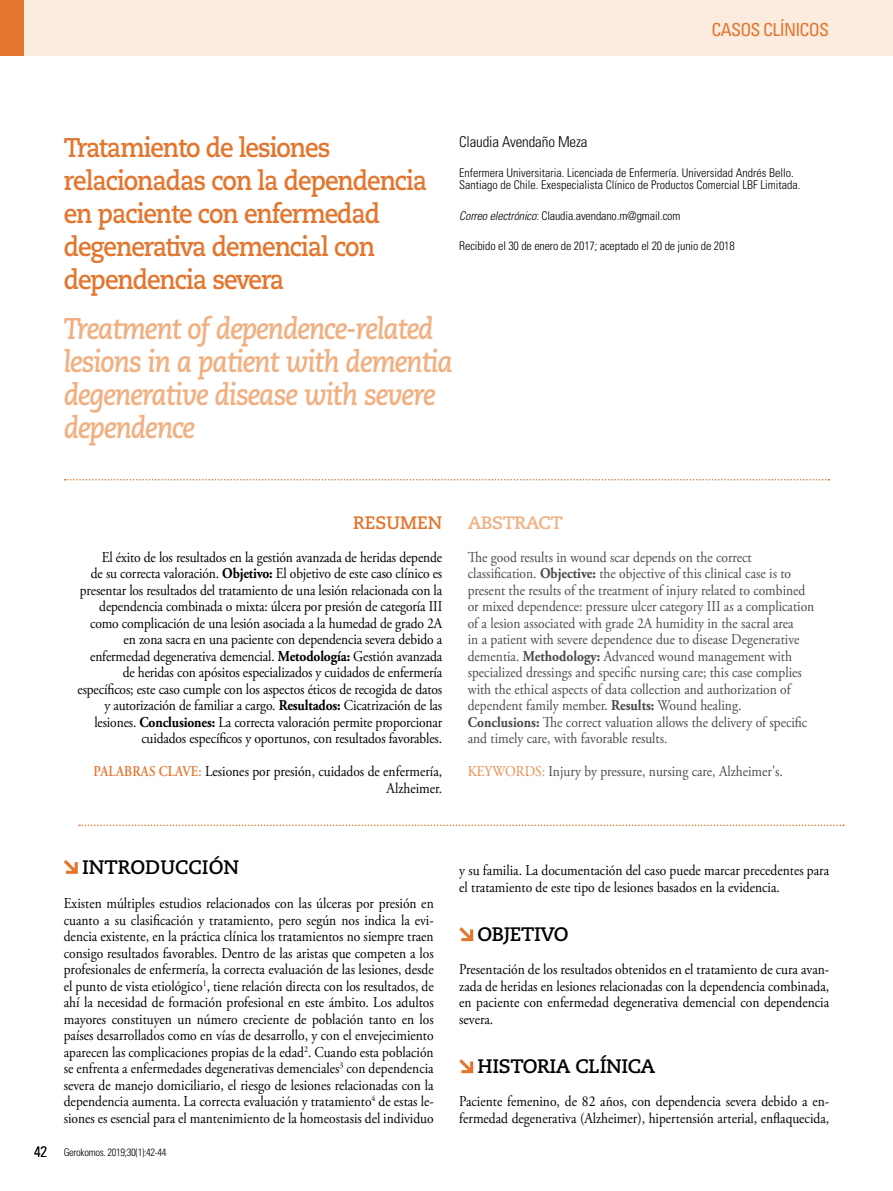
<style>
.page{position:relative;width:893px;height:1191px;background:#fff}
.page>*{position:absolute;margin:0;border:0;box-sizing:border-box;transform-origin:0 0}
.t1{font:italic 700 30px/33px "Caecilia LT Std";letter-spacing:-.04em;color:#f0b081;scale:.9 1}
.t2{font:700 27px/33px "Caecilia LT Std";letter-spacing:-.04em;color:#e3762f;scale:.9 1}
.t3{font:700 19.5px "Caecilia LT Std";letter-spacing:-.02em;color:#000}
.t4{font:700 19.5px "Caecilia LT Std";color:#000}
.t5{font:condensed 18px "Univers LT Std";letter-spacing:-.04em;color:#e3762f}
.t6{font:700 18px "Caecilia LT Std";letter-spacing:-.02em;color:#f0b081}
.t7{font:700 18px "Caecilia LT Std";color:#e3762f}
.t8{font:15px/16.5px "Adobe Garamond Pro";letter-spacing:-.01em;color:#000;text-align:right;scale:.9 1}
.t9{font:15px/16.5px "Adobe Garamond Pro";color:#4a4a49;scale:.9 1}
.t10{font:300 condensed 15px "Univers LT Std";letter-spacing:-.01em;color:#000}
.t11{font:300 condensed 12px/12.8px "Univers LT Std";color:#000}
.t12{font:300 condensed 10.5px "Univers LT Std";letter-spacing:-.03em;color:#000}
.s1{font-style:italic}
.s2{font-weight:700}
.s3{font-weight:600;color:#e3762f}
.s4{color:#e88b4c}
.s5{font-size:15px}
</style>
<div class="page">
<div style="left:0;top:0;width:893px;height:55px;background:#fcece0"></div>
<div style="left:0;top:0;width:24px;height:55px;background:#e3762f"></div>
<svg style="left:79px;top:824px;width:765px;height:2px"></svg>
<svg style="left:65px;top:479px;width:764px;height:1px"></svg>
<svg style="left:459px;top:927px;width:14px;height:14px"></svg>
<svg style="left:459px;top:1059px;width:14px;height:14px"></svg>
<svg style="left:64px;top:860px;width:14px;height:14px"></svg>
<p class="t5" style="left:711px;top:18px;width:119px">CASOS CLÍNICOS</p>
<h2 class="t2" style="left:64px;top:131px;width:405px">Tratamiento de lesiones relacionadas con la dependencia en paciente con enfermedad degenerativa demencial con dependencia severa</h2>
<h1 class="t1" style="left:64px;top:312px;width:434px">Treatment of dependence-related lesions in a patient with dementia degenerative disease with severe dependence</h1>
<p class="t10" style="left:459px;top:133px;width:130px">Claudia Avendaño Meza</p>
<p class="t11" style="left:459px;top:166px;width:343px">Enfermera Universitaria. Licenciada de Enfermería. Universidad Andrés Bello.<br>Santiago de Chile. Exespecialista Clínico de Productos Comercial LBF Limitada.</p>
<p class="t11" style="left:459px;top:210px;width:223px"><span class="s1">Correo electrónico</span>: Claudia.avendano.m@gmail.com</p>
<p class="t11" style="left:459px;top:240px;width:277px">Recibido el 30 de enero de 2017; aceptado el 20 de junio de 2018</p>
<p class="t7" style="left:353px;top:511px;width:90px">RESUMEN</p>
<p class="t8" style="left:78px;top:549px;width:407px">El éxito de los resultados en la gestión avanzada de heridas depende<br>de su correcta valoración. <span class="s2">Objetivo:</span> El objetivo de este caso clínico es presentar los resultados del tratamiento de una lesión relacionada con la dependencia combinada o mixta: úlcera por presión de categoría III como complicación de una lesión asociada a la humedad de grado 2A en zona sacra en una paciente con dependencia severa debido a enfermedad degenerativa demencial. <span class="s2">Metodología:</span> Gestión avanzada de heridas con apósitos especializados y cuidados de enfermería específicos; este caso cumple con los aspectos éticos de recogida de datos y autorización de familiar a cargo. <span class="s2">Resultados:</span> Cicatrización de las lesiones. <span class="s2">Conclusiones:</span> La correcta valoración permite proporcionar cuidados específicos y oportunos, con resultados favorables.</p>
<p class="t8" style="left:94px;top:763px;width:389px"><span class="s3">PALABRAS CLAVE:</span> Lesiones por presión, cuidados de enfermería,<br>Alzheimer.</p>
<p class="t6" style="left:468px;top:511px;width:97px">ABSTRACT</p>
<p class="t9" style="left:468px;top:549px;width:387px">The good results in wound scar depends on the correct classification. <span class="s2">Objective:</span> the objective of this clinical case is to present the results of the treatment of injury related to combined or mixed dependence: pressure ulcer category III as a complication of a lesion associated with grade 2A humidity in the sacral area<br>in a patient with severe dependence due to disease Degenerative dementia. <span class="s2">Methodology:</span> Advanced wound management with specialized dressings and specific nursing care; this case complies with the ethical aspects of data collection and authorization of dependent family member. <span class="s2">Results:</span> Wound healing.<br><span class="s2">Conclusions:</span> The correct valuation allows the delivery of specific and timely care, with favorable results.</p>
<p class="t9" style="left:468px;top:763px;width:352px"><span class="s4">KEYWORDS:</span> Injury by pressure, nursing care, Alzheimer's.</p>
<h3 class="t4" style="left:82px;top:855px;width:159px">INTRODUCCIÓN</h3>
<p class="t8" style="left:64px;top:895px;width:413px;text-align:justify">Existen múltiples estudios relacionados con las úlceras por presión en cuanto a su clasificación y tratamiento, pero según nos indica la evi&shy;dencia existente, en la práctica clínica los tratamientos no siempre traen consigo resultados favorables. Dentro de las aristas que competen a los profesionales de enfermería, la correcta evaluación de las lesiones, desde el punto de vista etiológico<sup>1</sup>, tiene relación directa con los resultados, de ahí la necesidad de formación profesional en este ámbito. Los adultos mayores constituyen un número creciente de población tanto en los países desarrollados como en vías de desarrollo, y con el envejecimiento aparecen las complicaciones propias de la edad<sup>2</sup>. Cuando esta población se enfrenta a enfermedades degenerativas demenciales<sup>3</sup> con dependencia severa de manejo domiciliario, el riesgo de lesiones relacionadas con la dependencia aumenta. La correcta evaluación y tratamiento<sup>4</sup> de estas le&shy;siones es esencial para el mantenimiento de la homeostasis del individuo</p>
<p class="t12" style="left:34px;top:1145px;width:134px"><span class="s5">42</span> Gerokomos. 2019;30(1):42-44</p>
<p class="t8" style="left:459px;top:862px;width:413px;text-align:left">y su familia. La documentación del caso puede marcar precedentes para el tratamiento de este tipo de lesiones basados en la evidencia.</p>
<h3 class="t3" style="left:478px;top:923px;width:93px">OBJETIVO</h3>
<p class="t8" style="left:459px;top:961px;width:413px;text-align:justify">Presentación de los resultados obtenidos en el tratamiento de cura avan&shy;zada de heridas en lesiones relacionadas con la dependencia combinada, en paciente con enfermedad degenerativa demencial con dependencia severa.</p>
<h3 class="t3" style="left:478px;top:1055px;width:179px">HISTORIA CLÍNICA</h3>
<p class="t8" style="left:459px;top:1093px;width:413px;text-align:left">Paciente femenino, de 82 años, con dependencia severa debido a en&shy;fermedad degenerativa (Alzheimer), hipertensión arterial, enflaquecida,</p>
</div>
